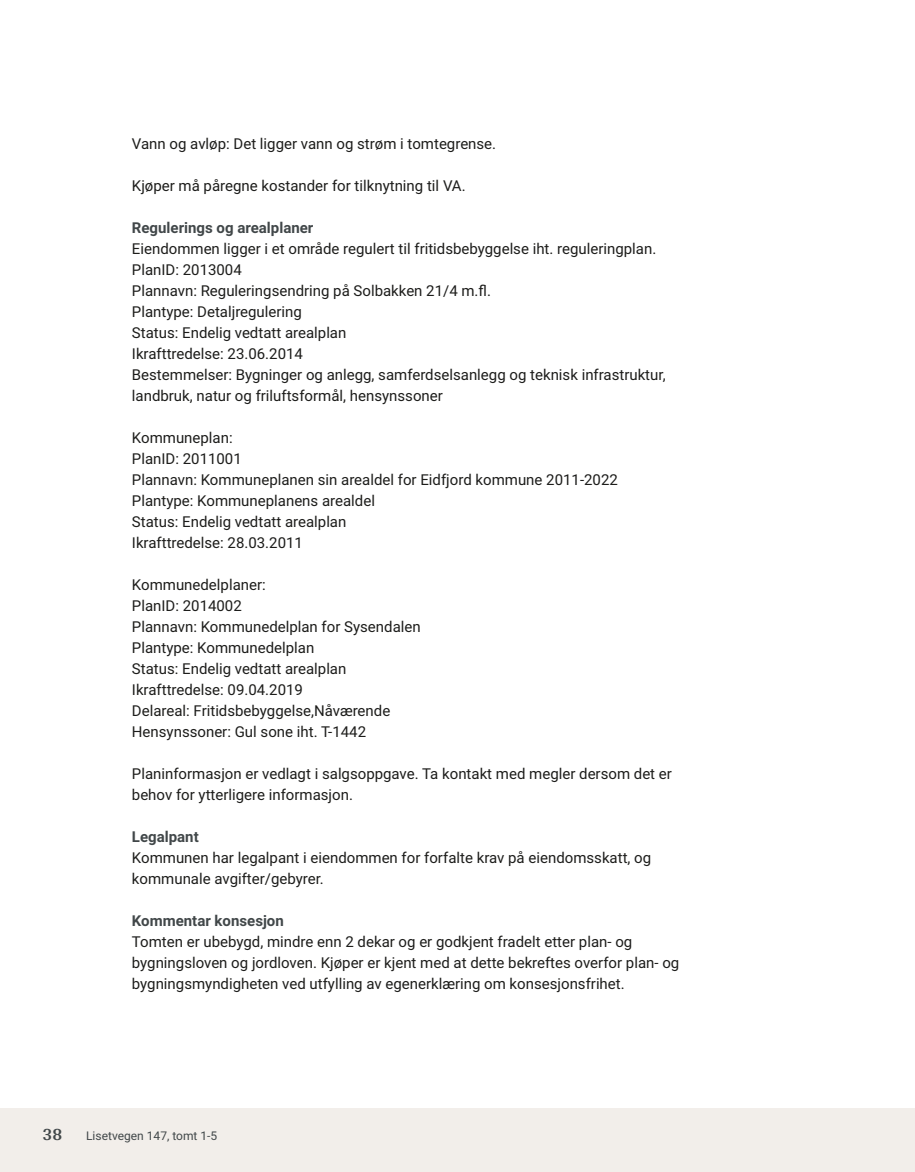
<style>
.page{position:relative;width:915px;height:1172px;background:#fff}
.page>*{position:absolute;margin:0;border:0;box-sizing:border-box;transform-origin:0 0}
.t1{font:700 18px "Arya";color:#414749}
.t2{font:15px/21px "Roboto";color:#1d1d1b}
.t3{font:700 15px "Roboto";color:#414749}
.t4{font:12px "Roboto";color:#414749}
</style>
<div class="page">
<div style="left:0;top:1108px;width:914px;height:64px;background:#f2eeea"></div>
<p class="t2" style="left:132px;top:132px;width:365px">Vann og avløp: Det ligger vann og strøm i tomtegrense.</p>
<p class="t2" style="left:132px;top:174px;width:335px">Kjøper må påregne kostander for tilknytning til VA.</p>
<p class="t3" style="left:132px;top:217px;width:183px">Regulerings og arealplaner</p>
<p class="t2" style="left:132px;top:237px;width:535px">Eiendommen ligger i et område regulert til fritidsbebyggelse iht. reguleringplan.<br>PlanID: 2013004<br>Plannavn: Reguleringsendring på Solbakken 21/4 m.fl.<br>Plantype: Detaljregulering<br>Status: Endelig vedtatt arealplan<br>Ikrafttredelse: 23.06.2014<br>Bestemmelser: Bygninger og anlegg, samferdselsanlegg og teknisk infrastruktur, landbruk, natur og friluftsformål, hensynssoner</p>
<p class="t2" style="left:132px;top:426px;width:487px">Kommuneplan:<br>PlanID: 2011001<br>Plannavn: Kommuneplanen sin arealdel for Eidfjord kommune 2011‑2022<br>Plantype: Kommuneplanens arealdel<br>Status: Endelig vedtatt arealplan<br>Ikrafttredelse: 28.03.2011</p>
<p class="t2" style="left:132px;top:573px;width:290px">Kommunedelplaner:<br>PlanID: 2014002<br>Plannavn: Kommunedelplan for Sysendalen<br>Plantype: Kommunedelplan<br>Status: Endelig vedtatt arealplan<br>Ikrafttredelse: 09.04.2019<br>Delareal: Fritidsbebyggelse,Nåværende<br>Hensynssoner: Gul sone iht. T‑1442</p>
<p class="t2" style="left:132px;top:762px;width:541px">Planinformasjon er vedlagt i salgsoppgave. Ta kontakt med megler dersom det er behov for ytterligere informasjon.</p>
<p class="t3" style="left:132px;top:826px;width:68px">Legalpant</p>
<p class="t2" style="left:132px;top:846px;width:520px">Kommunen har legalpant i eiendommen for forfalte krav på eiendomsskatt, og kommunale avgifter/gebyrer.</p>
<p class="t3" style="left:132px;top:910px;width:153px">Kommentar konsesjon</p>
<p class="t2" style="left:132px;top:930px;width:548px">Tomten er ubebygd, mindre enn 2 dekar og er godkjent fradelt etter plan‑ og bygningsloven og jordloven. Kjøper er kjent med at dette bekreftes overfor plan‑ og bygningsmyndigheten ved utfylling av egenerklæring om konsesjonsfrihet.</p>
<p class="t1" style="left:43px;top:1123px;width:21px">38</p>
<p class="t4" style="left:86px;top:1127px;width:133px">Lisetvegen 147, tomt 1‑5</p>
</div>
